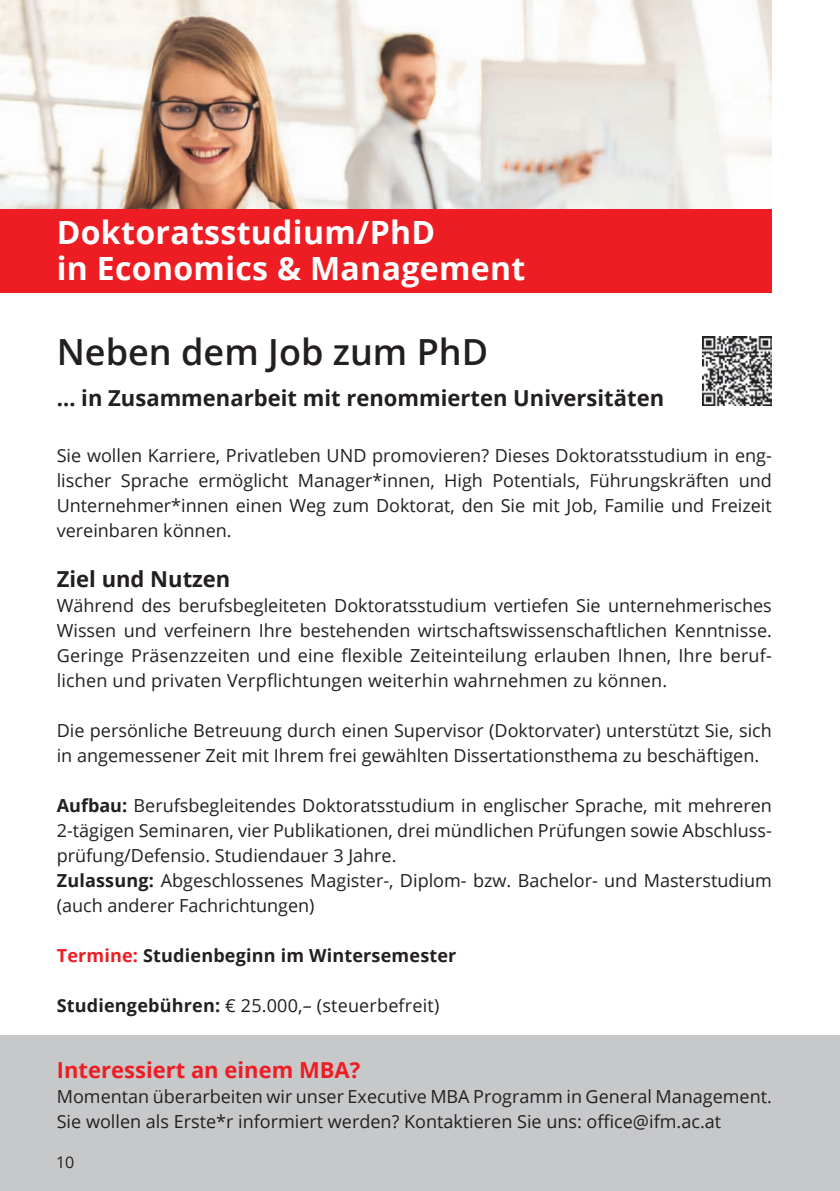
<style>
.page{position:relative;width:840px;height:1191px;background:#fff}
.page>*{position:absolute;margin:0;border:0;box-sizing:border-box;transform-origin:0 0}
.t1{font:600 36px "Open Sans";color:#231f20}
.t2{font:700 32px/36px "Open Sans";letter-spacing:.01em;color:#fff}
.t3{font:700 22px "Open Sans";color:#231f20}
.t4{font:700 22px "Open Sans";color:#ee1d23}
.t5{font:18px/25px "Open Sans";color:#231f20}
.t6{font:700 18px "Open Sans";letter-spacing:.01em;color:#231f20}
.t7{font:16px "Open Sans";color:#231f20}
.s1{font-weight:700}
.s2{color:#ee1d23}
</style>
<div class="page">
<img style="left:0;top:0;width:771px;height:209px">
<div style="left:0;top:1035px;width:839px;height:156px;background:#c7c8ca"></div>
<div style="left:0;top:209px;width:771px;height:83px;background:#ee1d23"></div>
<hr style="left:839px;top:81px;width:1px;height:51px;background:#ee1d23">
<img style="left:702px;top:336px;width:69px;height:70px">
<h2 class="t2" style="left:57px;top:213px;width:470px">Doktoratsstudium/PhD<br>in Economics &amp; Management</h2>
<h1 class="t1" style="left:57px;top:327px;width:433px">Neben dem Job zum PhD</h1>
<p class="t3" style="left:57px;top:382px;width:608px">… in Zusammenarbeit mit renommierten Universitäten</p>
<p class="t5" style="left:57px;top:442px;width:716px;text-align:justify">Sie wollen Karriere, Privatleben UND promovieren? Dieses Doktoratsstudium in eng&shy;lischer Sprache ermöglicht Manager*innen, High Potentials, Führungskräften und Unternehmer*innen einen Weg zum Doktorat, den Sie mit Job, Familie und Freizeit vereinbaren können.</p>
<p class="t3" style="left:57px;top:563px;width:175px">Ziel und Nutzen</p>
<p class="t5" style="left:57px;top:592px;width:716px;text-align:justify">Während des berufsbegleiteten Doktoratsstudium vertiefen Sie unternehmerisches Wissen und verfeinern Ihre bestehenden wirtschaftswissenschaftlichen Kenntnisse.<br>Geringe Präsenzzeiten und eine flexible Zeiteinteilung erlauben Ihnen, Ihre beruf&shy;lichen und privaten Verpflichtungen weiterhin wahrnehmen zu können.</p>
<p class="t5" style="left:57px;top:717px;width:716px">Die persönliche Betreuung durch einen Supervisor (Doktorvater) unterstützt Sie, sich in angemessener Zeit mit Ihrem frei gewählten Dissertationsthema zu beschäftigen.</p>
<p class="t5" style="left:57px;top:792px;width:716px"><span class="s1">Aufbau:</span> Berufsbegleitendes Doktoratsstudium in englischer Sprache, mit mehreren 2-tägigen Seminaren, vier Publikationen, drei mündlichen Prüfungen sowie Abschluss&shy;prüfung/Defensio. Studiendauer 3 Jahre.<br><span class="s1">Zulassung:</span> Abgeschlossenes Magister-, Diplom- bzw. Bachelor- und Masterstudium (auch anderer Fachrichtungen)</p>
<p class="t6" style="left:57px;top:943px;width:401px"><span class="s2">Termine:</span> Studienbeginn im Wintersemester</p>
<p class="t5" style="left:57px;top:992px;width:384px"><span class="s1">Studiengebühren:</span> € 25.000,– (steuerbefreit)</p>
<p class="t4" style="left:57px;top:1054px;width:305px">Interessiert an einem MBA?</p>
<p class="t5" style="left:57px;top:1083px;width:716px">Momentan überarbeiten wir unser Executive MBA Programm in General Management.<br>Sie wollen als Erste*r informiert werden? Kontaktieren Sie uns: office@ifm.ac.at</p>
<p class="t7" style="left:56px;top:1151px;width:20px">10</p>
</div>
